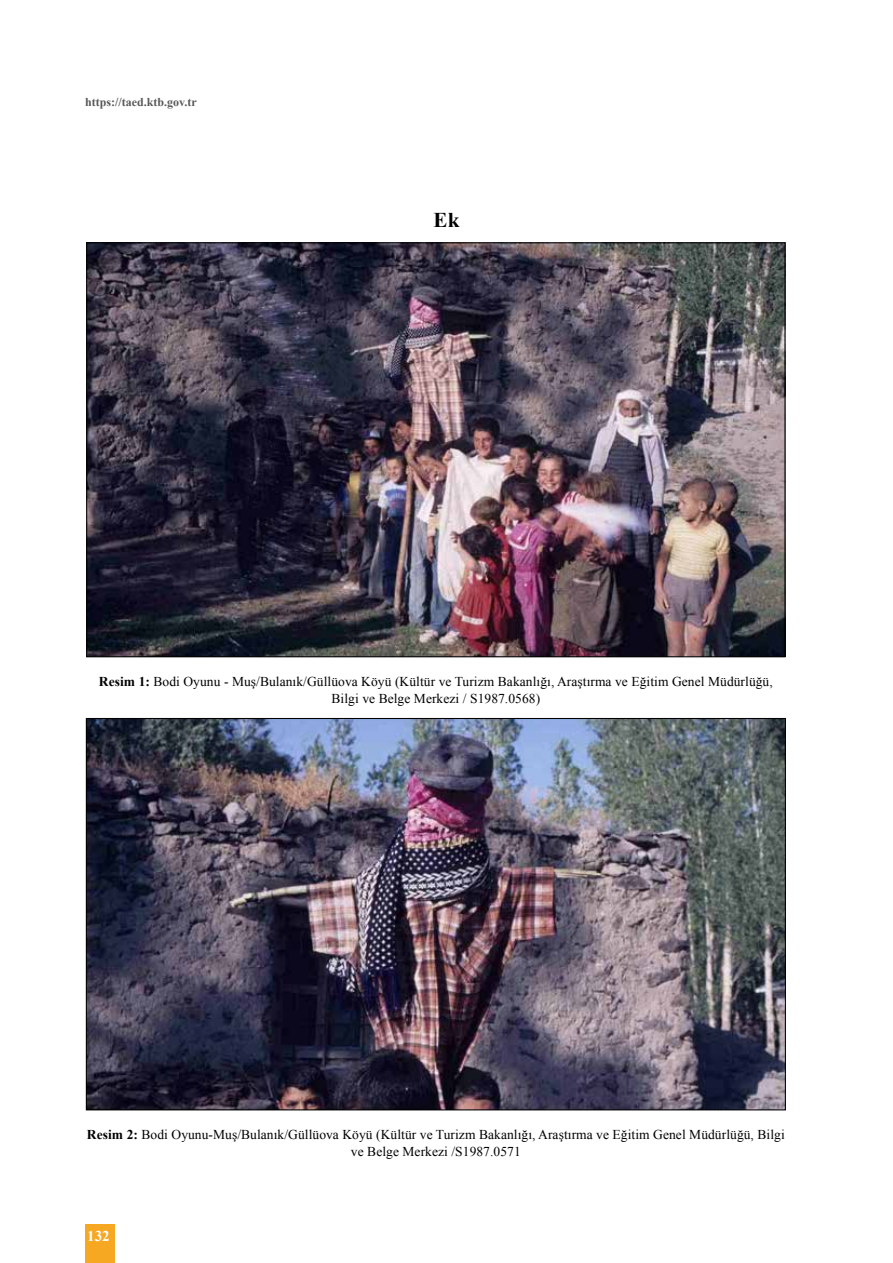
<style>
.page{position:relative;width:893px;height:1263px;background:#fff}
.page>*{position:absolute;margin:0;border:0;box-sizing:border-box;transform-origin:0 0}
.t1{font:700 21px "Times New Roman";color:#000}
.t2{font:700 15px "Times New Roman";color:#fff}
.t3{font:13.5px/16.2px "Times New Roman";letter-spacing:.005em;color:#000;text-align:center}
.t4{font:700 12px "Times New Roman";color:#575756}
.s1{font-weight:700}
</style>
<div class="page">
<div style="left:85px;top:1224px;width:30px;height:39px;background:#f7a823"></div>
<img style="left:88px;top:244px;width:695px;height:411px">
<img style="left:88px;top:720px;width:696px;height:388px">
<p class="t4" style="left:85px;top:94px;width:113px">https://taed.ktb.gov.tr</p>
<h1 class="t1" style="left:434px;top:205px;width:27px">Ek</h1>
<p class="t3" style="left:99px;top:673px;width:675px"><span class="s1">Resim 1:</span> Bodi Oyunu - Muş/Bulanık/Güllüova Köyü (Kültür ve Turizm Bakanlığı, Araştırma ve Eğitim Genel Müdürlüğü,<br>Bilgi ve Belge Merkezi / S1987.0568)</p>
<p class="t3" style="left:87px;top:1126px;width:699px"><span class="s1">Resim 2:</span> Bodi Oyunu-Muş/Bulanık/Güllüova Köyü (Kültür ve Turizm Bakanlığı, Araştırma ve Eğitim Genel Müdürlüğü, Bilgi ve Belge Merkezi /S1987.0571</p>
<p class="t2" style="left:87px;top:1226px;width:24px">132</p>
</div>
